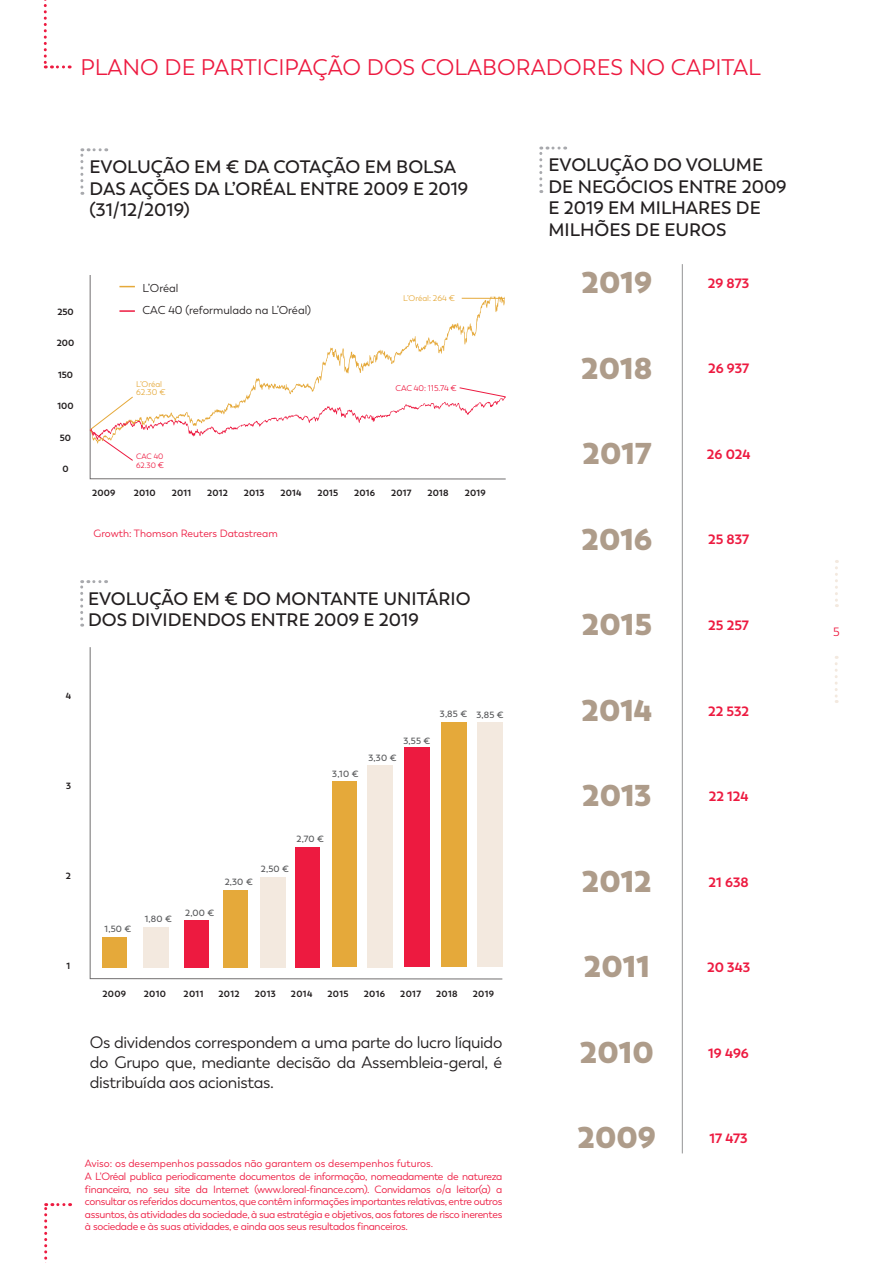
<style>
.page{position:relative;width:893px;height:1263px;background:#fff}
.page>*{position:absolute;margin:0;border:0;box-sizing:border-box;transform-origin:0 0}
.t1{font:800 30px "Trenda";color:#ae9c8a}
.t2{font:22.5px "Trenda";color:#ed1a40}
.t3{font:600 18px/21.6px "Trenda";color:#231f20}
.t4{font:16.5px/19.8px "Trenda";letter-spacing:-.02em;color:#231f20;text-align:justify}
.t5{font:700 13.5px "Trenda";color:#ed1a40}
.t6{font:12px "Trenda";color:#ed1a40}
.t7{font:11.4px/21.9px "Trenda";color:#231f20}
.t8{font:10.5px/12.6px "Trenda";letter-spacing:-.03em;color:#ed1a40}
.t9{font:10.5px "Trenda";color:#ed1a40}
.t10{font:700 9px "Trenda";letter-spacing:.02em;color:#231f20}
.t11{font:600 9px "Trenda";letter-spacing:.02em;color:#57585a}
.t12{font:8.25px/8.2px "Trenda";color:#e5a93a}
.t13{font:8.25px "Trenda";color:#ed1a40}
.t14{font:7.65px/8.2px "Trenda";color:#ed1a40}
.s1{font-size:8.25px}
</style>
<div class="page">
<svg style="left:44px;top:0;width:26px;height:68px"></svg>
<svg style="left:44px;top:1203px;width:27px;height:60px"></svg>
<svg style="left:80px;top:148px;width:27px;height:47px"></svg>
<svg style="left:539px;top:147px;width:27px;height:46px"></svg>
<svg style="left:80px;top:580px;width:27px;height:47px"></svg>
<svg style="left:90px;top:647px;width:413px;height:332px"></svg>
<svg style="left:90px;top:275px;width:416px;height:205px"></svg>
<hr style="left:682px;top:264px;width:1px;height:889px;background:#57585a">
<svg style="left:119px;top:286px;width:16px;height:1px"></svg>
<svg style="left:835px;top:560px;width:3px;height:47px"></svg>
<svg style="left:835px;top:656px;width:3px;height:47px"></svg>
<svg style="left:91px;top:297px;width:400px;height:90px"></svg>
<svg style="left:491px;top:296px;width:14px;height:16px"></svg>
<svg style="left:89px;top:387px;width:417px;height:74px"></svg>
<div style="left:478px;top:723px;width:25px;height:244px;background:#f3e9df"></div>
<h2 class="t2" style="left:80px;top:54px;width:682px">PLANO DE PARTICIPAÇÃO DOS COLABORADORES NO CAPITAL</h2>
<p class="t10" style="left:57px;top:306px;width:18px">250</p>
<p class="t10" style="left:57px;top:338px;width:19px">200</p>
<p class="t10" style="left:58px;top:369px;width:17px">150</p>
<p class="t10" style="left:57px;top:401px;width:18px">100</p>
<p class="t10" style="left:60px;top:432px;width:13px">50</p>
<p class="t10" style="left:62px;top:464px;width:8px">0</p>
<h3 class="t3" style="left:90px;top:156px;width:380px">EVOLUÇÃO EM € DA COTAÇÃO EM BOLSA<br>DAS AÇÕES DA L’ORÉAL ENTRE 2009 E 2019 (31/12/2019)</h3>
<h3 class="t3" style="left:548px;top:154px;width:240px">EVOLUÇÃO DO VOLUME<br>DE NEGÓCIOS ENTRE 2009<br>E 2019 EM MILHARES DE<br>MILHÕES DE EUROS</h3>
<p class="t7" style="left:143px;top:277px;width:170px">L’Oréal<br>CAC 40 (reformulado na L’Oréal)</p>
<p class="t12" style="left:136px;top:380px;width:31px">L’Oréal<br>62.30 €</p>
<p class="t14" style="left:136px;top:453px;width:29px">CAC 40<br>62.30 <span class="s1">€</span></p>
<p class="t12" style="left:403px;top:294px;width:53px">L’Oréal: 264 €</p>
<p class="t13" style="left:395px;top:383px;width:63px">CAC 40: 115.74 €</p>
<p class="t10" style="left:92px;top:488px;width:25px">2009</p>
<p class="t10" style="left:134px;top:488px;width:23px">2010</p>
<p class="t10" style="left:172px;top:488px;width:21px">2011</p>
<p class="t10" style="left:207px;top:488px;width:22px">2012</p>
<p class="t10" style="left:244px;top:488px;width:22px">2013</p>
<p class="t10" style="left:281px;top:488px;width:22px">2014</p>
<p class="t10" style="left:318px;top:488px;width:22px">2015</p>
<p class="t10" style="left:354px;top:488px;width:22px">2016</p>
<p class="t10" style="left:391px;top:488px;width:22px">2017</p>
<p class="t10" style="left:428px;top:488px;width:23px">2018</p>
<p class="t10" style="left:465px;top:488px;width:22px">2019</p>
<p class="t9" style="left:94px;top:528px;width:186px">Growth: Thomson Reuters Datastream</p>
<h3 class="t3" style="left:88px;top:588px;width:384px">EVOLUÇÃO EM € DO MONTANTE UNITÁRIO<br>DOS DIVIDENDOS ENTRE 2009 E 2019</h3>
<h1 class="t1" style="left:582px;top:263px;width:72px">2019</h1>
<h1 class="t1" style="left:581px;top:348px;width:73px">2018</h1>
<h1 class="t1" style="left:583px;top:434px;width:70px">2017</h1>
<h1 class="t1" style="left:582px;top:519px;width:72px">2016</h1>
<h1 class="t1" style="left:582px;top:605px;width:71px">2015</h1>
<p class="t5" style="left:708px;top:275px;width:43px">29 873</p>
<p class="t5" style="left:708px;top:360px;width:43px">26 937</p>
<p class="t5" style="left:707px;top:446px;width:45px">26 024</p>
<p class="t5" style="left:708px;top:531px;width:43px">25 837</p>
<p class="t5" style="left:708px;top:617px;width:42px">25 257</p>
<p class="t10" style="left:66px;top:691px;width:7px">4</p>
<p class="t11" style="left:440px;top:709px;width:65px">3,85 € 3,85 €</p>
<h1 class="t1" style="left:581px;top:690px;width:72px">2014</h1>
<p class="t5" style="left:708px;top:702px;width:43px">22 532</p>
<p class="t11" style="left:404px;top:736px;width:28px">3,55 €</p>
<p class="t11" style="left:369px;top:753px;width:30px">3,30 €</p>
<p class="t11" style="left:332px;top:768px;width:28px">3,10 €</p>
<p class="t10" style="left:66px;top:781px;width:6px">3</p>
<h1 class="t1" style="left:582px;top:776px;width:71px">2013</h1>
<p class="t5" style="left:709px;top:788px;width:41px">22 124</p>
<p class="t11" style="left:296px;top:833px;width:29px">2,70 €</p>
<p class="t10" style="left:66px;top:871px;width:7px">2</p>
<p class="t11" style="left:225px;top:877px;width:30px">2,30 €</p>
<p class="t11" style="left:261px;top:863px;width:30px">2,50 €</p>
<h1 class="t1" style="left:582px;top:861px;width:72px">2012</h1>
<p class="t5" style="left:709px;top:873px;width:42px">21 638</p>
<p class="t11" style="left:145px;top:913px;width:29px">1,80 €</p>
<p class="t11" style="left:185px;top:907px;width:31px">2,00 €</p>
<p class="t11" style="left:105px;top:923px;width:28px">1,50 €</p>
<p class="t10" style="left:67px;top:961px;width:5px">1</p>
<h1 class="t1" style="left:584px;top:947px;width:67px">2011</h1>
<p class="t5" style="left:707px;top:959px;width:45px">20 343</p>
<p class="t10" style="left:102px;top:988px;width:25px">2009</p>
<p class="t10" style="left:144px;top:988px;width:24px">2010</p>
<p class="t10" style="left:184px;top:988px;width:21px">2011</p>
<p class="t10" style="left:218px;top:988px;width:23px">2012</p>
<p class="t10" style="left:255px;top:988px;width:23px">2013</p>
<p class="t10" style="left:291px;top:988px;width:23px">2014</p>
<p class="t10" style="left:327px;top:988px;width:23px">2015</p>
<p class="t10" style="left:364px;top:988px;width:23px">2016</p>
<p class="t10" style="left:400px;top:988px;width:22px">2017</p>
<p class="t10" style="left:436px;top:988px;width:23px">2018</p>
<p class="t10" style="left:473px;top:988px;width:23px">2019</p>
<h3 class="t4" style="left:90px;top:1033px;width:414px">Os dividendos correspondem a uma parte do lucro líquido do Grupo que, mediante decisão da Assembleia-geral, é distribuída aos acionistas.</h3>
<h1 class="t1" style="left:580px;top:1032px;width:75px">2010</h1>
<p class="t5" style="left:708px;top:1044px;width:42px">19 496</p>
<h1 class="t1" style="left:578px;top:1118px;width:80px">2009</h1>
<p class="t5" style="left:710px;top:1130px;width:40px">17 473</p>
<p class="t8" style="left:85px;top:1157px;width:419px">Aviso: os desempenhos passados não garantem os desempenhos futuros.<br>A L'Oréal publica periodicamente documentos de informação, nomeadamente de natureza financeira, no seu site da Internet (www.loreal-finance.com). Convidamos o/a leitor(a) a consultar os referidos documentos, que contêm informações importantes relativas, entre outros assuntos, às atividades da sociedade, à sua estratégia e objetivos, aos fatores de risco inerentes à sociedade e às suas atividades, e ainda aos seus resultados financeiros.</p>
<p class="t6" style="left:833px;top:625px;width:8px">5</p>
</div>
